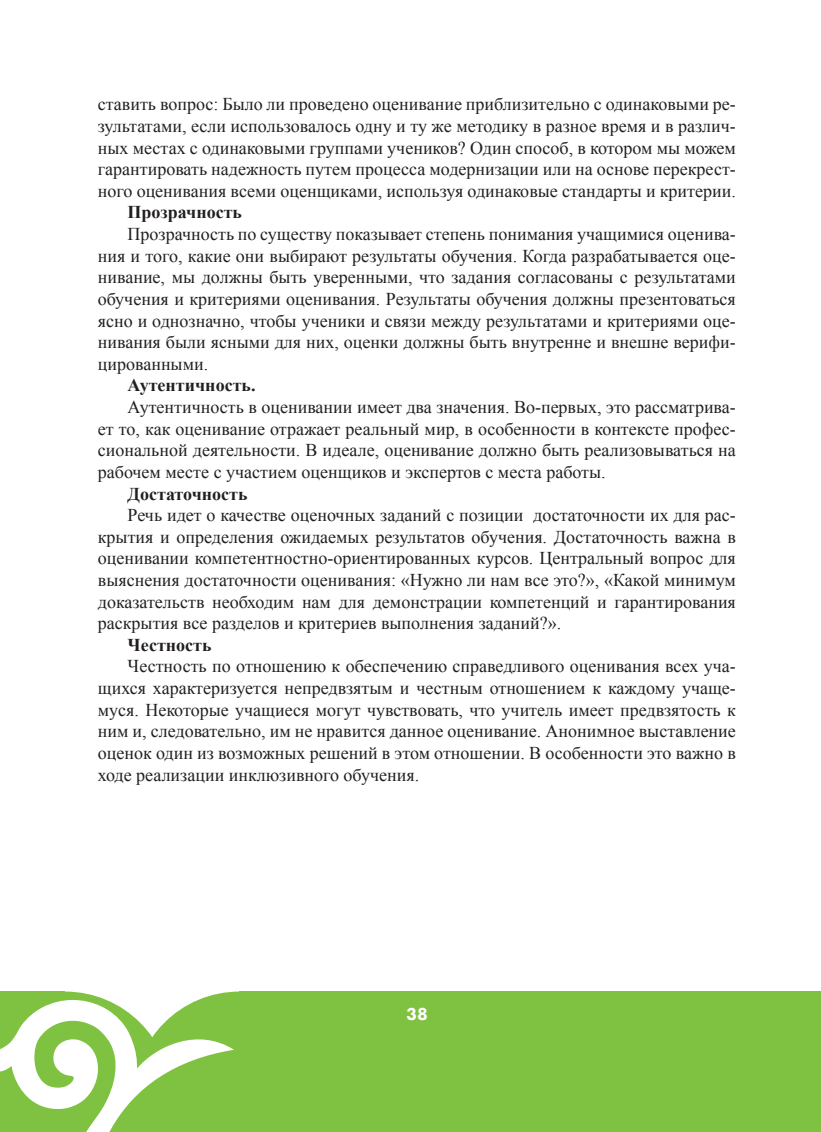
<style>
.page{position:relative;width:821px;height:1132px;background:#fff}
.page>*{position:absolute;margin:0;border:0;box-sizing:border-box;transform-origin:0 0}
.t1{font:18px/21.6px "Times New Roman";color:#231f20;text-align:justify}
.t2{font:700 18px "Times New Roman";color:#231f20}
.t3{font:800 18px "Futura New";color:#fff}
</style>
<div class="page">
<div style="left:239px;top:991px;width:582px;height:140px;background:#7fc241"></div>
<svg style="left:0;top:991px;width:239px;height:140px"></svg>
<p class="t1" style="left:98px;top:93px;width:639px">ставить вопрос: Было ли проведено оценивание приблизительно с одинаковыми ре&shy;зультатами, если использовалось одну и ту же методику в разное время и в различ&shy;ных местах с одинаковыми группами учеников? Один способ, в котором мы можем гарантировать надежность путем процесса модернизации или на основе перекрест&shy;ного оценивания всеми оценщиками, используя одинаковые стандарты и критерии.</p>
<p class="t2" style="left:128px;top:200px;width:116px">Прозрачность</p>
<p class="t1" style="left:98px;top:223px;width:639px;text-indent:30px">Прозрачность по существу показывает степень понимания учащимися оценива&shy;ния и того, какие они выбирают результаты обучения. Когда разрабатывается оце&shy;нивание, мы должны быть уверенными, что задания согласованы с результатами обучения и критериями оценивания. Результаты обучения должны презентоваться ясно и однозначно, чтобы ученики и связи между результатами и критериями оце&shy;нивания были ясными для них, оценки должны быть внутренне и внешне верифи&shy;цированными.</p>
<p class="t2" style="left:128px;top:373px;width:129px">Аутентичность.</p>
<p class="t1" style="left:98px;top:396px;width:639px;text-indent:30px">Аутентичность в оценивании имеет два значения. Во-первых, это рассматрива&shy;ет то, как оценивание отражает реальный мир, в особенности в контексте профес&shy;сиональной деятельности. В идеале, оценивание должно быть реализовываться на рабочем месте с участием оценщиков и экспертов с места работы.</p>
<p class="t2" style="left:128px;top:481px;width:121px">Достаточность</p>
<p class="t1" style="left:98px;top:504px;width:639px;text-indent:30px">Речь идет о качестве оценочных заданий с позиции достаточности их для рас&shy;крытия и определения ожидаемых результатов обучения. Достаточность важна в оценивании компетентностно-ориентированных курсов. Центральный вопрос для выяснения достаточности оценивания: «Нужно ли нам все это?», «Какой минимум доказательств необходим нам для демонстрации компетенций и гарантирования раскрытия все разделов и критериев выполнения заданий?».</p>
<p class="t2" style="left:128px;top:632px;width:85px">Честность</p>
<p class="t1" style="left:98px;top:655px;width:639px;text-indent:30px">Честность по отношению к обеспечению справедливого оценивания всех уча&shy;щихся характеризуется непредвзятым и честным отношением к каждому учаще&shy;муся. Некоторые учащиеся могут чувствовать, что учитель имеет предвзятость к ним и, следовательно, им не нравится данное оценивание. Анонимное выставление оценок один из возможных решений в этом отношении. В особенности это важно в ходе реализации инклюзивного обучения.</p>
<p class="t3" style="left:406px;top:1002px;width:23px">38</p>
</div>
